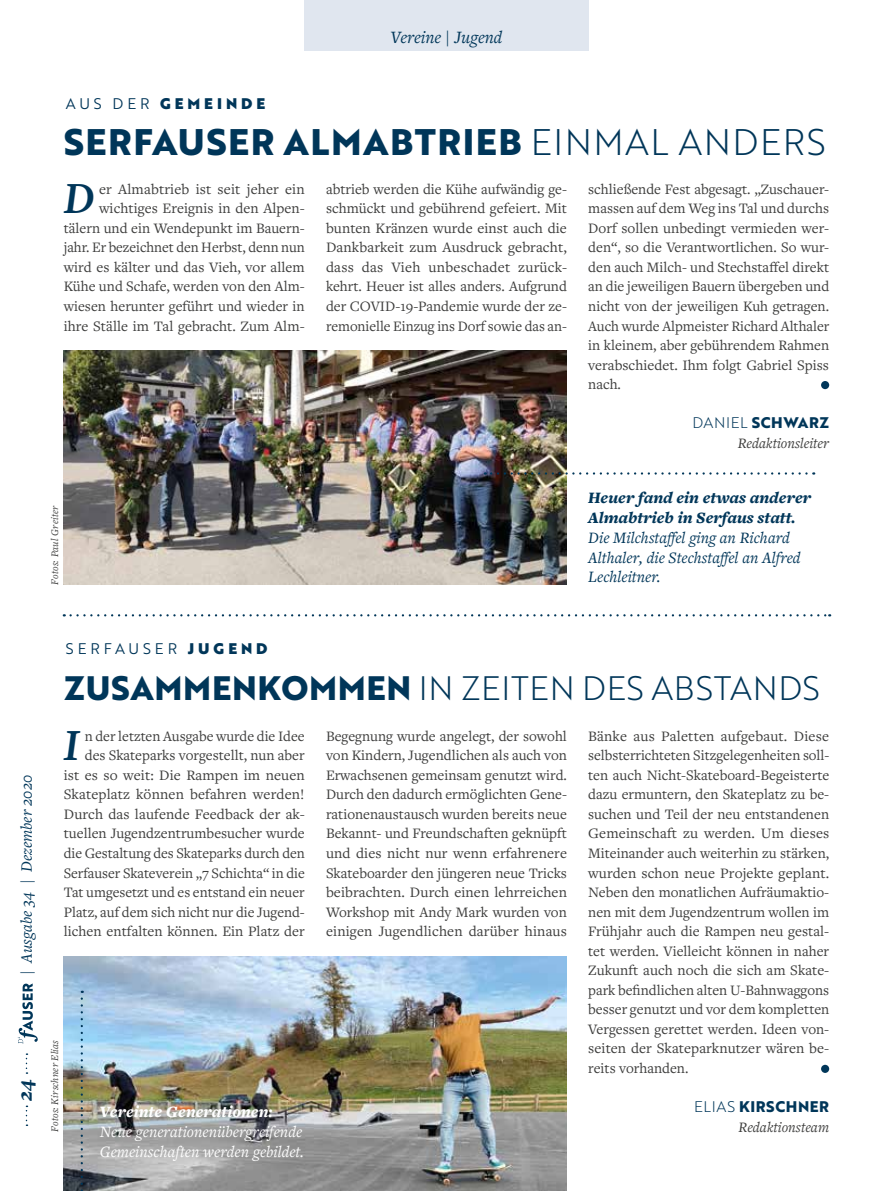
<style>
.page{position:relative;width:893px;height:1191px;background:#fff}
.page>*{position:absolute;margin:0;border:0;box-sizing:border-box;transform-origin:0 0}
.t1{font:italic 600 46.2px "Freight Text Pro";color:#003659}
.t2{font:700 36px "Brother 1816 Extra";letter-spacing:.04em;color:#003659}
.t3{font:33px "Brother 1816 Light";letter-spacing:.02em;color:#003659}
.t4{font:italic 900 21px "Freight Text Pro";color:#003659}
.t5{font:italic 18px "Freight Text Pro";color:#003659}
.t6{font:italic 16.5px/19.8px "Freight Text Pro";color:#003659}
.t7{font:italic 16.5px/19.8px "Freight Text Pro";color:#fff}
.t8{font:italic 900 16.5px/19.8px "Freight Text Pro";color:#003659}
.t9{font:italic 900 16.5px "Freight Text Pro";color:#fff}
.t10{font:15px/19.5px "Freight Text Pro";color:#3c3c3b;text-align:justify}
.t11{font:italic 15px "Freight Text Pro";color:#3c3c3b}
.t12{font:700 15px "Brother 1816 Extra";letter-spacing:.04em;color:#003659}
.t13{font:15px "Brother 1816 Book";letter-spacing:.265em;color:#003659}
.t14{font:15px "Brother 1816 Black";letter-spacing:.265em;color:#003659}
.t15{font:italic 10.5px "Freight Text Pro";letter-spacing:.02em;color:#3c3c3b}
.s1{font-family:"Brother 1816 Book"}
.s2{font-family:"Brother 1816 Light";font-weight:400}
.s3{font-family:"Brother 1816 Black"}
.s4{font-family:"Brother 1816 Extra";font-weight:700}
</style>
<div class="page">
<svg style="left:26px;top:1105px;width:1px;height:21px"></svg>
<svg style="left:18px;top:983px;width:20px;height:60px"></svg>
<div style="left:821px;top:1064px;width:8px;height:9px;background:#003659;border-radius:50%"></div>
<img style="left:64px;top:956px;width:503px;height:235px">
<svg style="left:81px;top:990px;width:2px;height:201px"></svg>
<div style="left:821px;top:381px;width:8px;height:8px;background:#003659;border-radius:50%"></div>
<img style="left:64px;top:350px;width:503px;height:234px">
<svg style="left:485px;top:472px;width:321px;height:2px"></svg>
<svg style="left:71px;top:614px;width:759px;height:2px"></svg>
<div style="left:304px;top:0;width:285px;height:51px;background:#dee5ee"></div>
<p class="t5" style="left:390px;top:25px;width:113px">Vereine | Jugend</p>
<p class="t14" style="left:66px;top:92px;width:201px"><span class="s1">AUS DER</span> GEMEINDE</p>
<h2 class="t2" style="left:64px;top:114px;width:763px">SERFAUSER ALMABTRIEB <span class="s2">EINMAL ANDERS</span></h2>
<h1 class="t1" style="left:63px;top:168px;width:33px">D</h1>
<p class="t10" style="left:64px;top:179px;width:243px;text-align:right">er Almabtrieb ist seit jeher ein wichtiges Ereignis in den Alpen&shy;tälern und ein Wendepunkt im Bauern&shy;jahr. Er bezeichnet den Herbst, denn nun wird es kälter und das Vieh, vor allem Kühe und Schafe, werden von den Alm&shy;wiesen herunter geführt und wieder in ihre Ställe im Tal gebracht. Zum Alm-</p>
<p class="t10" style="left:326px;top:179px;width:243px">abtrieb werden die Kühe aufwändig ge&shy;schmückt und gebührend gefeiert. Mit bunten Kränzen wurde einst auch die Dankbarkeit zum Ausdruck gebracht, dass das Vieh unbeschadet zurück&shy;kehrt. Heuer ist alles anders. Aufgrund der COVID-19-Pandemie wurde der ze&shy;remonielle Einzug ins Dorf sowie das an-</p>
<p class="t10" style="left:588px;top:179px;width:243px">schließende Fest abgesagt. „Zuschauer&shy;massen auf dem Weg ins Tal und durchs Dorf sollen unbedingt vermieden wer&shy;den“, so die Verantwortlichen. So wur&shy;den auch Milch- und Stechstaffel direkt an die jeweiligen Bauern übergeben und nicht von der jeweiligen Kuh getragen.<br>Auch wurde Alpmeister Richard Althaler in kleinem, aber gebührendem Rahmen verabschiedet. Ihm folgt Gabriel Spiss nach.</p>
<p class="t12" style="left:692px;top:411px;width:138px"><span class="s2">DANIEL</span> SCHWARZ</p>
<p class="t11" style="left:738px;top:433px;width:93px">Redaktionsleiter</p>
<p class="t15" style="left:48px;top:584px;width:81px;rotate:-90deg">Fotos: Paul Greiter</p>
<p class="t8" style="left:588px;top:487px;width:225px">Heuer fand ein etwas anderer<br>Almabtrieb in Serfaus statt.</p>
<p class="t6" style="left:588px;top:527px;width:214px">Die Milchstaffel ging an Richard<br>Althaler, die Stechstaffel an Alfred<br>Lechleitner.</p>
<p class="t6" style="left:16px;top:975px;width:202px;rotate:-90deg">| Ausgabe 34 | Dezember 2020</p>
<h3 class="t4" style="left:11px;top:1100px;width:24px;rotate:-90deg">24</h3>
<p class="t13" style="left:66px;top:637px;width:203px">SERFAUSER <span class="s3">JUGEND</span></p>
<h3 class="t3" style="left:64px;top:663px;width:758px"><span class="s4">ZUSAMMENKOMMEN</span> IN ZEITEN DES ABSTANDS</h3>
<h1 class="t1" style="left:63px;top:715px;width:18px">I</h1>
<p class="t10" style="left:64px;top:725px;width:243px;text-align:right">n der letzten Ausgabe wurde die Idee des Skateparks vorgestellt, nun aber<br>ist es so weit: Die Rampen im neuen Skateplatz können befahren werden!<br>Durch das laufende Feedback der ak&shy;tuellen Jugendzentrumbesucher wurde die Gestaltung des Skateparks durch den Serfauser Skateverein „7 Schichta“ in die Tat umgesetzt und es entstand ein neuer Platz, auf dem sich nicht nur die Jugend&shy;lichen entfalten können. Ein Platz der</p>
<p class="t10" style="left:326px;top:725px;width:243px">Begegnung wurde angelegt, der sowohl von Kindern, Jugendlichen als auch von Erwachsenen gemeinsam genutzt wird.<br>Durch den dadurch ermöglichten Gene&shy;rationenaustausch wurden bereits neue Bekannt- und Freundschaften geknüpft und dies nicht nur wenn erfahrenere Skateboarder den jüngeren neue Tricks beibrachten. Durch einen lehrreichen Workshop mit Andy Mark wurden von einigen Jugendlichen darüber hinaus</p>
<p class="t10" style="left:588px;top:725px;width:243px">Bänke aus Paletten aufgebaut. Diese selbsterrichteten Sitzgelegenheiten soll&shy;ten auch Nicht-Skateboard-Begeisterte dazu ermuntern, den Skateplatz zu be&shy;suchen und Teil der neu entstandenen Gemeinschaft zu werden. Um dieses Miteinander auch weiterhin zu stärken, wurden schon neue Projekte geplant.<br>Neben den monatlichen Aufräumaktio&shy;nen mit dem Jugendzentrum wollen im Frühjahr auch die Rampen neu gestal&shy;tet werden. Vielleicht können in naher Zukunft auch noch die sich am Skate&shy;park befindlichen alten U-Bahnwaggons besser genutzt und vor dem kompletten Vergessen gerettet werden. Ideen von&shy;seiten der Skateparknutzer wären be&shy;reits vorhanden.</p>
<p class="t12" style="left:694px;top:1095px;width:137px"><span class="s2">ELIAS</span> KIRSCHNER</p>
<p class="t15" style="left:48px;top:1131px;width:93px;rotate:-90deg">Fotos: Kirschner Elias</p>
<p class="t9" style="left:100px;top:1101px;width:174px">Vereinte Generationen:</p>
<p class="t7" style="left:100px;top:1121px;width:205px">Neue generationenübergreifende<br>Gemeinschaften werden gebildet.</p>
<p class="t11" style="left:739px;top:1116px;width:92px">Redaktionsteam</p>
</div>
